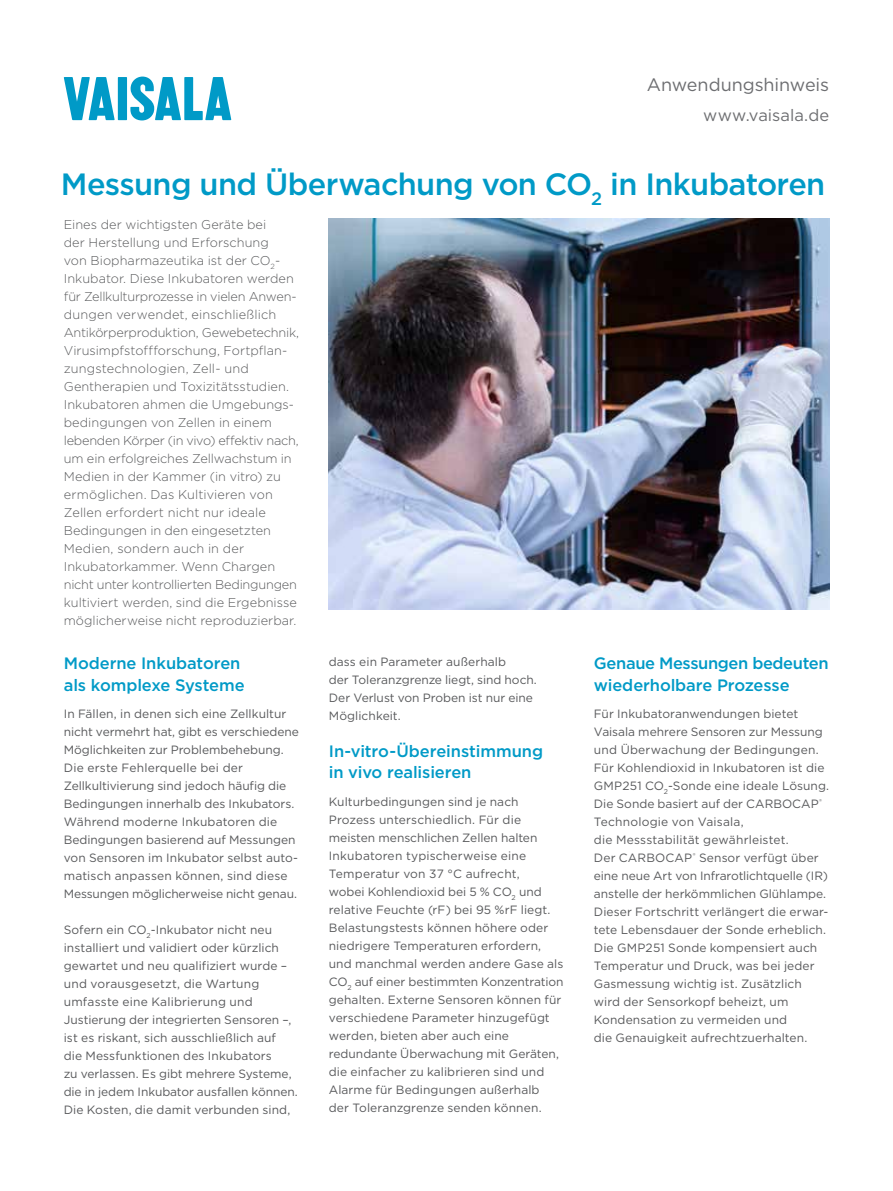
<style>
.page{position:relative;width:893px;height:1191px;background:#fff}
.page>*{position:absolute;margin:0;border:0;box-sizing:border-box;transform-origin:0 0}
.t1{font:500 30.75px "Gotham";letter-spacing:-.02em;color:#009ac7}
.t2{font:18px "Gotham";letter-spacing:-.005em;color:#6d6e71}
.t3{font:500 16.5px/21.6px "Gotham";letter-spacing:-.01em;color:#009ac7}
.t4{font:16.5px "Gotham";color:#6d6e71}
.t5{font:300 12.75px/18px "Gotham";color:#58595b}
.t6{font:12px/18px "Gotham";letter-spacing:.005em;color:#58595b}
</style>
<div class="page">
<svg style="left:64px;top:77px;width:51px;height:43px"></svg>
<div style="left:118px;top:77px;width:9px;height:43px;background:#009ac7"></div>
<svg style="left:130px;top:77px;width:101px;height:43px"></svg>
<img style="left:329px;top:218px;width:500px;height:391px">
<h2 class="t2" style="left:647px;top:73px;width:184px">Anwendungshinweis</h2>
<h3 class="t4" style="left:703px;top:105px;width:127px">www.vaisala.de</h3>
<h1 class="t1" style="left:61px;top:164px;width:766px">Messung und Überwachung von CO<sub>2</sub> in Inkubatoren</h1>
<p class="t5" style="left:64px;top:215px;width:237px">Eines der wichtigsten Geräte bei<br>der Herstellung und Erforschung<br>von Biopharmazeutika ist der CO<sub>2</sub>- Inkubator. Diese Inkubatoren werden für Zellkulturprozesse in vielen Anwen&shy;dungen verwendet, einschließlich Antikörperproduktion, Gewebetechnik, Virusimpfstoffforschung, Fortpflan&shy;zungstechnologien, Zell- und Gentherapien und Toxizitätsstudien.<br>Inkubatoren ahmen die Umgebungs&shy;bedingungen von Zellen in einem lebenden Körper (in vivo) effektiv nach, um ein erfolgreiches Zellwachstum in Medien in der Kammer (in vitro) zu ermöglichen. Das Kultivieren von Zellen erfordert nicht nur ideale Bedingungen in den eingesetzten Medien, sondern auch in der Inkubatorkammer. Wenn Chargen nicht unter kontrollierten Bedingungen kultiviert werden, sind die Ergebnisse möglicherweise nicht reproduzierbar.</p>
<h3 class="t3" style="left:64px;top:652px;width:182px">Moderne Inkubatoren als komplexe Systeme</h3>
<p class="t6" style="left:64px;top:704px;width:237px">In Fällen, in denen sich eine Zellkultur nicht vermehrt hat, gibt es verschiedene Möglichkeiten zur Problembehebung.<br>Die erste Fehlerquelle bei der Zellkultivierung sind jedoch häufig die Bedingungen innerhalb des Inkubators.<br>Während moderne Inkubatoren die Bedingungen basierend auf Messungen von Sensoren im Inkubator selbst auto&shy;matisch anpassen können, sind diese Messungen möglicherweise nicht genau.</p>
<p class="t6" style="left:64px;top:920px;width:236px">Sofern ein CO<sub>2</sub>-Inkubator nicht neu installiert und validiert oder kürzlich gewartet und neu qualifiziert wurde – und vorausgesetzt, die Wartung umfasste eine Kalibrierung und Justierung der integrierten Sensoren –, ist es riskant, sich ausschließlich auf<br>die Messfunktionen des Inkubators<br>zu verlassen. Es gibt mehrere Systeme, die in jedem Inkubator ausfallen können.<br>Die Kosten, die damit verbunden sind,</p>
<p class="t6" style="left:329px;top:652px;width:210px">dass ein Parameter außerhalb<br>der Toleranzgrenze liegt, sind hoch.<br>Der Verlust von Proben ist nur eine<br>Möglichkeit.</p>
<h3 class="t3" style="left:329px;top:740px;width:216px">In-vitro-Übereinstimmung in vivo realisieren</h3>
<p class="t6" style="left:329px;top:792px;width:236px">Kulturbedingungen sind je nach Prozess unterschiedlich. Für die meisten menschlichen Zellen halten Inkubatoren typischerweise eine Temperatur von 37 °C aufrecht,<br>wobei Kohlendioxid bei 5 % CO<sub>2</sub> und relative Feuchte (rF) bei 95 %rF liegt.<br>Belastungstests können höhere oder niedrigere Temperaturen erfordern, und manchmal werden andere Gase als CO<sub>2</sub> auf einer bestimmten Konzentration gehalten. Externe Sensoren können für verschiedene Parameter hinzugefügt werden, bieten aber auch eine redundante Überwachung mit Geräten, die einfacher zu kalibrieren sind und Alarme für Bedingungen außerhalb<br>der Toleranzgrenze senden können.</p>
<h3 class="t3" style="left:594px;top:652px;width:236px">Genaue Messungen bedeuten wiederholbare Prozesse</h3>
<p class="t6" style="left:594px;top:704px;width:237px">Für Inkubatoranwendungen bietet Vaisala mehrere Sensoren zur Messung und Überwachung der Bedingungen.<br>Für Kohlendioxid in Inkubatoren ist die GMP251 CO<sub>2</sub>-Sonde eine ideale Lösung.<br>Die Sonde basiert auf der CARBOCAP<sup>® </sup>Technologie von Vaisala,<br>die Messstabilität gewährleistet.<br>Der CARBOCAP<sup>®</sup> Sensor verfügt über eine neue Art von Infrarotlichtquelle (IR) anstelle der herkömmlichen Glühlampe.<br>Dieser Fortschritt verlängert die erwar&shy;tete Lebensdauer der Sonde erheblich.<br>Die GMP251 Sonde kompensiert auch Temperatur und Druck, was bei jeder Gasmessung wichtig ist. Zusätzlich wird der Sensorkopf beheizt, um Kondensation zu vermeiden und<br>die Genauigkeit aufrechtzuerhalten.</p>
</div>
